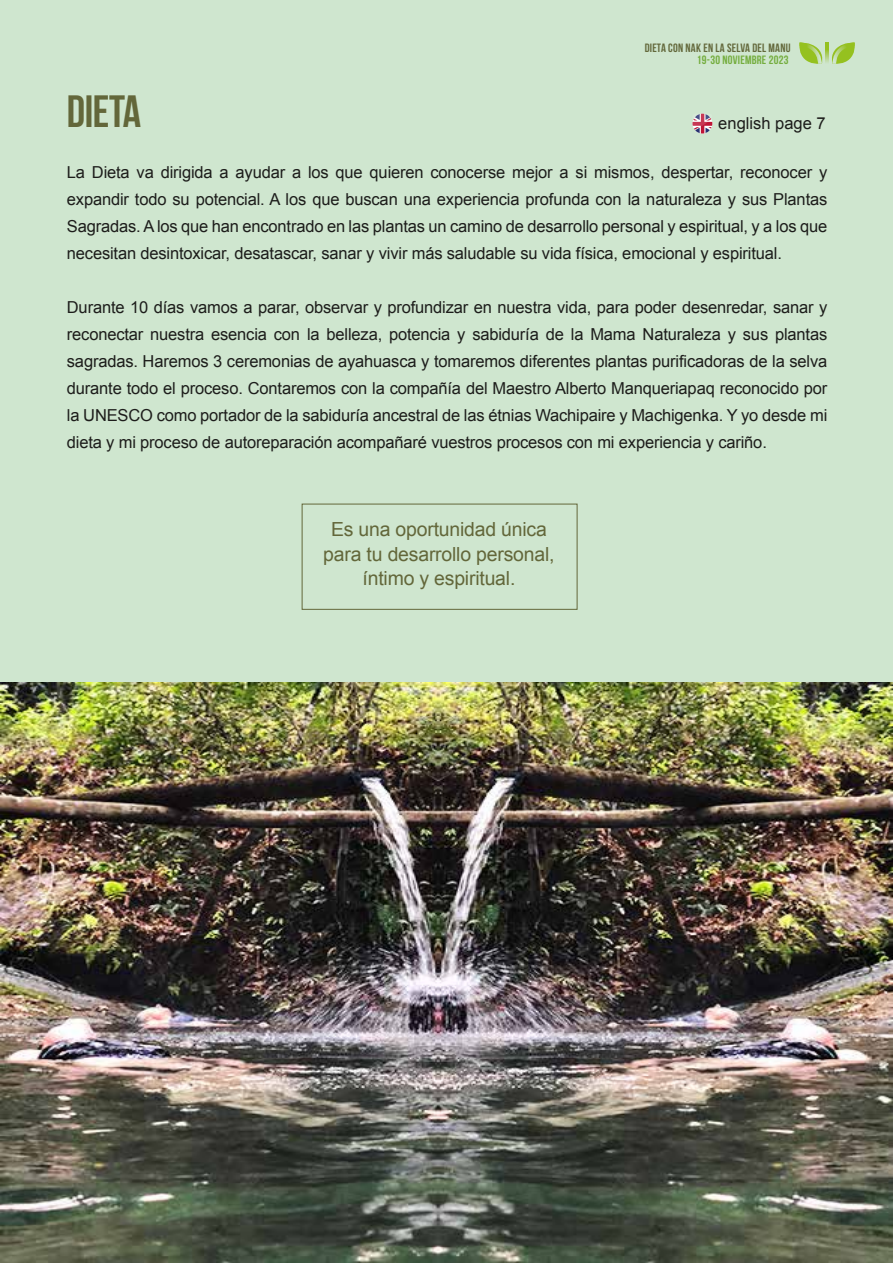
<style>
.page{position:relative;width:893px;height:1263px;background:#cfe6cf}
.page>*{position:absolute;margin:0;border:0;box-sizing:border-box;transform-origin:0 0}
.t1{font:700 45px "Bebas Neue";letter-spacing:-.01em;color:#63673a}
.t2{font:19.5px/24.3px "Arial";letter-spacing:-.01em;color:#63673a;text-align:center}
.t3{font:16.5px/27px "Arial";letter-spacing:-.01em;color:#1d1d1b;text-align:justify}
.t4{font:700 12px "Bebas Neue";letter-spacing:.02em;color:#63683b}
.t5{font:700 12px "Bebas Neue";letter-spacing:.02em;color:#74ad3e}
</style>
<div class="page">
<div style="left:302px;top:504px;width:275px;height:106px;border:1px solid #63673a"></div>
<svg style="left:692px;top:114px;width:20px;height:20px"></svg>
<img style="left:0;top:682px;width:893px;height:581px">
<svg style="left:799px;top:42px;width:24px;height:22px"></svg>
<svg style="left:825px;top:43px;width:4px;height:20px"></svg>
<svg style="left:832px;top:42px;width:23px;height:22px"></svg>
<p class="t4" style="left:645px;top:42px;width:147px">DIETA CON NAK EN LA SELVA DEL MANU</p>
<p class="t5" style="left:697px;top:54px;width:93px">19-30 NOVIEMBRE 2023</p>
<h1 class="t1" style="left:67px;top:87px;width:76px">DIETA</h1>
<p class="t3" style="left:67px;top:159px;width:762px">La Dieta va dirigida a ayudar a los que quieren conocerse mejor a si mismos, despertar, reconocer y expandir todo su potencial. A los que buscan una experiencia profunda con la naturaleza y sus Plantas Sagradas. A los que han encontrado en las plantas un camino de desarrollo personal y espiritual, y a los que necesitan desintoxicar, desatascar, sanar y vivir más saludable su vida física, emocional y espiritual.</p>
<p class="t3" style="left:67px;top:294px;width:762px">Durante 10 días vamos a parar, observar y profundizar en nuestra vida, para poder desenredar, sanar y reconectar nuestra esencia con la belleza, potencia y sabiduría de la Mama Naturaleza y sus plantas sagradas. Haremos 3 ceremonias de ayahuasca y tomaremos diferentes plantas purificadoras de la selva durante todo el proceso. Contaremos con la compañía del Maestro Alberto Manqueriapaq reconocido por la UNESCO como portador de la sabiduría ancestral de las étnias Wachipaire y Machigenka. Y yo desde mi dieta y mi proceso de autoreparación acompañaré vuestros procesos con mi experiencia y cariño.</p>
<p class="t3" style="left:718px;top:110px;width:109px">english page 7</p>
<p class="t2" style="left:323px;top:517px;width:233px">Es una oportunidad única para tu desarrollo personal, íntimo y espiritual.</p>
</div>
